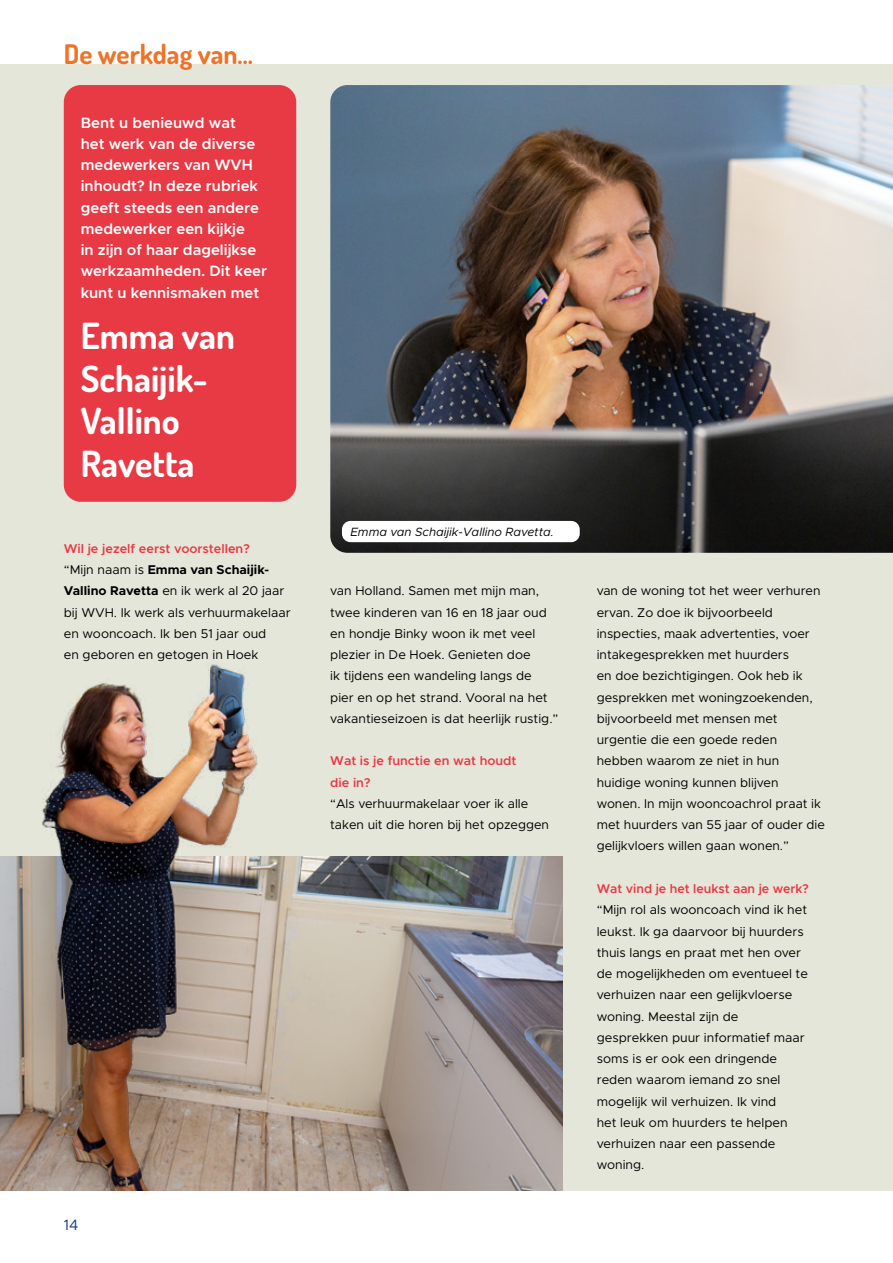
<style>
.page{position:relative;width:893px;height:1263px;background:#fff}
.page>*{position:absolute;margin:0;border:0;box-sizing:border-box;transform-origin:0 0}
.t1{font:700 36px/42.5px "Dosis";color:#fff}
.t2{font:700 27px "Dosis";color:#ee7326}
.t3{font:600 15px/21.3px "Metropolis";color:#fff}
.t4{font:15px "Metropolis";color:#0f3e89}
.t5{font:12.75px/21.3px "Metropolis";color:#000}
.t6{font:600 12.75px/21.3px "Metropolis";color:#e83a45}
.t7{font:italic 12px "Metropolis";color:#000}
.s1{font-weight:600;color:#e83a45}
.s2{font-weight:700}
</style>
<div class="page">
<div style="left:0;top:64px;width:893px;height:1127px;background:#e5e6da"></div>
<div style="left:64px;top:85px;width:232px;height:417px;background:#e83a45;border-radius:17px"></div>
<img style="left:330px;top:85px;width:563px;height:468px">
<div style="left:342px;top:521px;width:238px;height:21px;background:#fff;border-radius:9px"></div>
<img style="left:0;top:664px;width:563px;height:527px">
<h2 class="t2" style="left:64px;top:36px;width:191px">De werkdag van…</h2>
<p class="t3" style="left:81px;top:112px;width:188px">Bent u benieuwd wat<br>het werk van de diverse medewerkers van WVH inhoudt? In deze rubriek geeft steeds een andere medewerker een kijkje<br>in zijn of haar dagelijkse werkzaamheden. Dit keer kunt u kennismaken met</p>
<h1 class="t1" style="left:81px;top:314px;width:156px">Emma van<br>Schaijik-<br>Vallino<br>Ravetta</h1>
<p class="t5" style="left:64px;top:538px;width:228px"><span class="s1">Wil je jezelf eerst voorstellen?<br></span>“Mijn naam is <span class="s2">Emma van Schaijik-<br>Vallino Ravetta</span> en ik werk al 20 jaar bij WVH. Ik werk als verhuurmakelaar en wooncoach. Ik ben 51 jaar oud<br>en geboren en getogen in Hoek</p>
<p class="t4" style="left:64px;top:1216px;width:16px">14</p>
<p class="t7" style="left:350px;top:525px;width:205px">Emma van Schaijik-Vallino Ravetta.</p>
<p class="t5" style="left:330px;top:580px;width:230px">van Holland. Samen met mijn man, twee kinderen van 16 en 18 jaar oud en hondje Binky woon ik met veel plezier in De Hoek. Genieten doe<br>ik tijdens een wandeling langs de pier en op het strand. Vooral na het vakantieseizoen is dat heerlijk rustig.”</p>
<p class="t6" style="left:330px;top:750px;width:188px">Wat is je functie en wat houdt die in?</p>
<p class="t5" style="left:330px;top:793px;width:220px">“Als verhuurmakelaar voer ik alle taken uit die horen bij het opzeggen</p>
<p class="t5" style="left:597px;top:580px;width:230px">van de woning tot het weer verhuren ervan. Zo doe ik bijvoorbeeld inspecties, maak advertenties, voer intakegesprekken met huurders<br>en doe bezichtigingen. Ook heb ik gesprekken met woningzoekenden, bijvoorbeeld met mensen met urgentie die een goede reden hebben waarom ze niet in hun huidige woning kunnen blijven wonen. In mijn wooncoachrol praat ik met huurders van 55 jaar of ouder die gelijkvloers willen gaan wonen.”</p>
<p class="t6" style="left:597px;top:878px;width:214px">Wat vind je het leukst aan je werk?</p>
<p class="t5" style="left:597px;top:899px;width:213px">“Mijn rol als wooncoach vind ik het leukst. Ik ga daarvoor bij huurders thuis langs en praat met hen over de mogelijkheden om eventueel te verhuizen naar een gelijkvloerse woning. Meestal zijn de gesprekken puur informatief maar soms is er ook een dringende reden waarom iemand zo snel mogelijk wil verhuizen. Ik vind<br>het leuk om huurders te helpen verhuizen naar een passende woning.</p>
</div>
